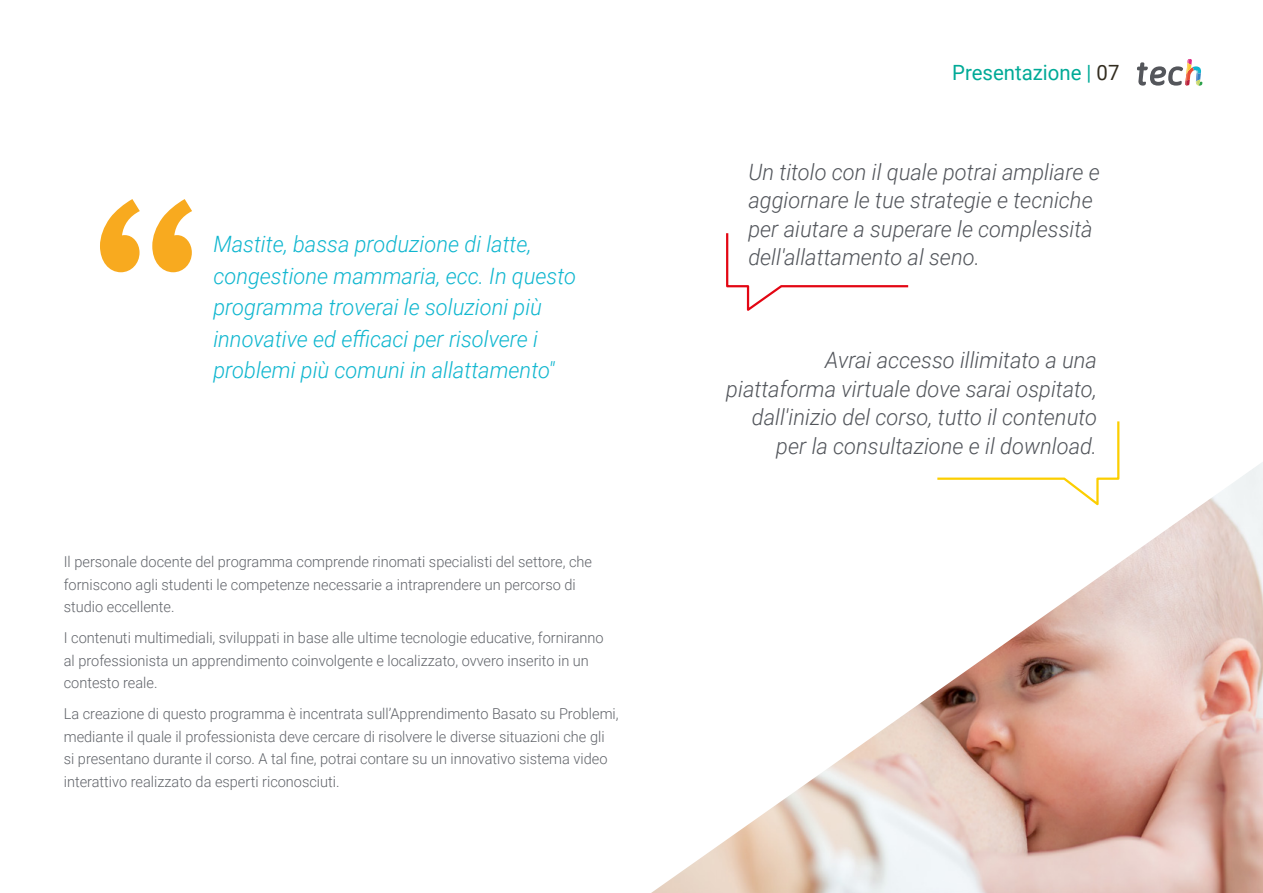
<style>
.page{position:relative;width:1263px;height:893px;background:#fff}
.page>*{position:absolute;margin:0;border:0;box-sizing:border-box;transform-origin:0 0}
.t1{font:italic 300 22.5px/28.5px "Roboto";color:#52555b;text-align:right}
.t2{font:italic 300 22.5px/31.5px "Roboto";color:#0fb6cf}
.t3{font:21px "Roboto";color:#01aa97}
.t4{font:300 15px/22.5px "Roboto";color:#61646a}
.s1{color:#332d20}
</style>
<div class="page">
<img style="left:651px;top:462px;width:612px;height:431px">
<svg style="left:935px;top:421px;width:185px;height:88px"></svg>
<svg style="left:726px;top:233px;width:183px;height:78px"></svg>
<svg style="left:100px;top:199px;width:92px;height:73px"></svg>
<svg style="left:1137px;top:59px;width:65px;height:27px"></svg>
<h1 class="t2" style="left:213px;top:227px;width:364px">Mastite, bassa produzione di latte, congestione mammaria, ecc. In questo programma troverai le soluzioni più innovative ed efficaci per risolvere i problemi più comuni in allattamento"</h1>
<p class="t4" style="left:64px;top:550px;width:530px">Il personale docente del programma comprende rinomati specialisti del settore, che forniscono agli studenti le competenze necessarie a intraprendere un percorso di studio eccellente.</p>
<p class="t4" style="left:64px;top:626px;width:541px">I contenuti multimediali, sviluppati in base alle ultime tecnologie educative, forniranno al professionista un apprendimento coinvolgente e localizzato, ovvero inserito in un contesto reale.</p>
<p class="t4" style="left:64px;top:702px;width:556px">La creazione di questo programma è incentrata sull’Apprendimento Basato su Problemi, mediante il quale il professionista deve cercare di risolvere le diverse situazioni che gli si presentano durante il corso. A tal fine, potrai contare su un innovativo sistema video interattivo realizzato da esperti riconosciuti.</p>
<h2 class="t3" style="left:952px;top:57px;width:169px">Presentazione | <span class="s1">07</span></h2>
<h1 class="t1" style="left:748px;top:156px;width:353px;text-align:left">Un titolo con il quale potrai ampliare e aggiornare le tue strategie e tecniche per aiutare a superare le complessità dell'allattamento al seno.</h1>
<h1 class="t1" style="left:726px;top:345px;width:372px">Avrai accesso illimitato a una piattaforma virtuale dove sarai ospitato, dall'inizio del corso, tutto il contenuto per la consultazione e il download.</h1>
</div>
